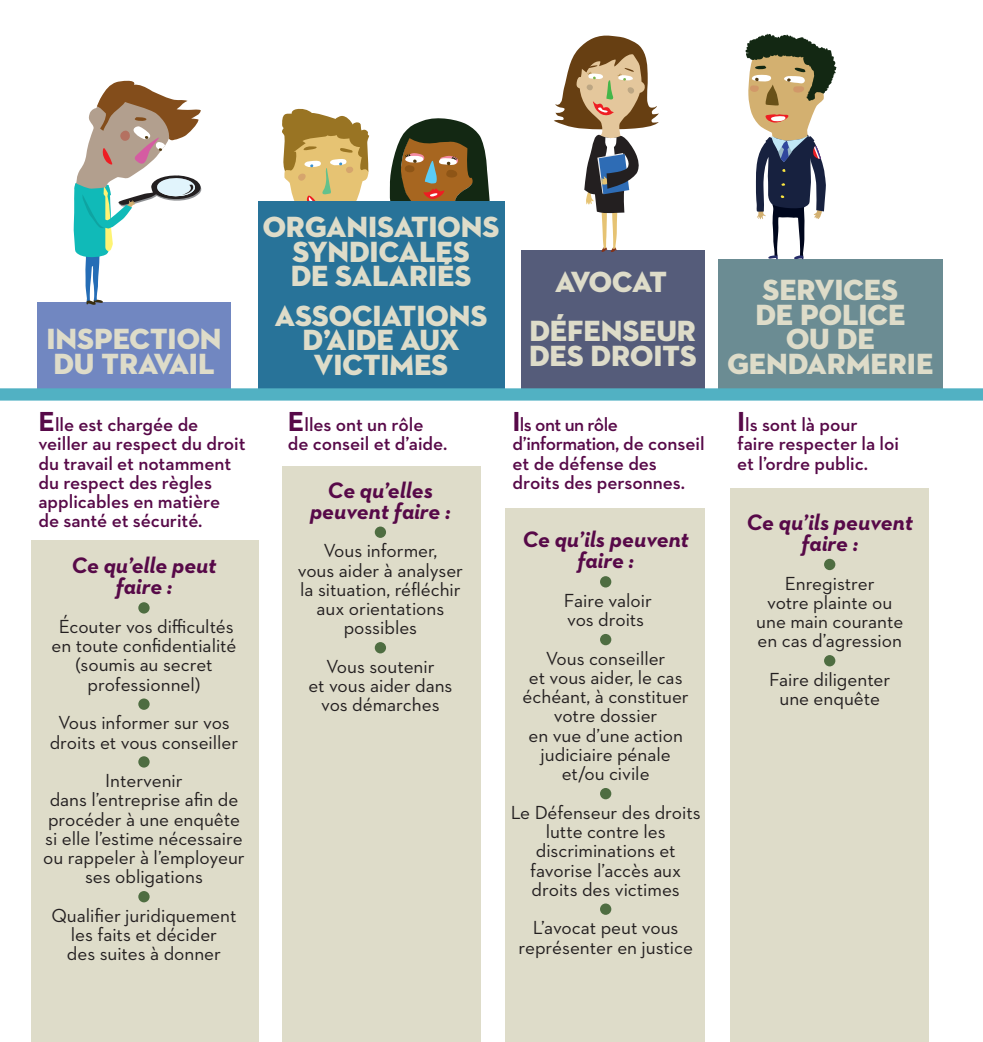
<style>
.page{position:relative;width:983px;height:1042px;background:#fff}
.page>*{position:absolute;margin:0;border:0;box-sizing:border-box;transform-origin:0 0}
.t1{font:700 52.5px "Neutraface 2 Text";color:#4e6d41}
.t2{font:29.75px/24.5px "Neutraface 2 Display Titling";color:#dedcc9;text-align:center}
.t3{font:italic 700 22.75px/21px "Neutraface 2 Text";color:#570948;text-align:center}
.t4{font:19.25px/19.2px "Neutraface 2 Text";color:#231f20;text-align:center}
.t5{font:600 19.25px/19.2px "Neutraface 2 Text";color:#570948}
.s1{font-weight:700;font-size:28px}
</style>
<div class="page">
<svg style="left:282px;top:108px;width:88px;height:93px"></svg>
<svg style="left:389px;top:118px;width:101px;height:83px"></svg>
<div style="left:258px;top:201px;width:246px;height:190px;background:#287399"></div>
<div style="left:37px;top:302px;width:194px;height:87px;background:#7187c1"></div>
<svg style="left:73px;top:80px;width:128px;height:225px"></svg>
<div style="left:520px;top:250px;width:184px;height:142px;background:#555c7a"></div>
<div style="left:718px;top:258px;width:225px;height:131px;background:#6b8c93"></div>
<svg style="left:554px;top:35px;width:105px;height:217px"></svg>
<svg style="left:745px;top:33px;width:92px;height:226px"></svg>
<div style="left:0;top:388px;width:982px;height:12px;background:#51b1c3"></div>
<div style="left:505px;top:508px;width:199px;height:534px;background:#dedcc9"></div>
<div style="left:31px;top:541px;width:227px;height:501px;background:#dedcc9"></div>
<div style="left:282px;top:466px;width:198px;height:576px;background:#dedcc9"></div>
<div style="left:729px;top:489px;width:199px;height:553px;background:#dedcc9"></div>
<h2 class="t2" style="left:46px;top:327px;width:176px;text-align:left">INSPECTION<br>DU TRAVAIL</h2>
<p class="t5" style="left:38px;top:415px;width:208px"><span class="s1">E</span>lle est chargée de veiller au respect du droit du travail et notamment du respect des règles applicables en matière de santé et sécurité.</p>
<p class="t3" style="left:71px;top:555px;width:146px">Ce qu’elle peut faire :</p>
<h1 class="t1" style="left:137px;top:571px;width:16px">•</h1>
<p class="t4" style="left:52px;top:616px;width:186px">Écouter vos difficultés en toute confidentialité (soumis au secret professionnel)</p>
<h1 class="t1" style="left:137px;top:667px;width:16px">•</h1>
<p class="t4" style="left:50px;top:713px;width:190px">Vous informer sur vos droits et vous conseiller</p>
<p class="t4" style="left:43px;top:770px;width:203px"><sup>•</sup>Intervenir<br>dans l’entreprise afin de procéder à une enquête si elle l’estime nécessaire ou rappeler à l’employeur ses obligations</p>
<h1 class="t1" style="left:137px;top:860px;width:16px">•</h1>
<p class="t4" style="left:52px;top:905px;width:186px">Qualifier juridiquement les faits et décider<br>des suites à donner</p>
<h2 class="t2" style="left:263px;top:215px;width:238px">ORGANISATIONS<br>SYNDICALES<br>DE SALARIÉS</h2>
<h2 class="t2" style="left:275px;top:303px;width:214px">ASSOCIATIONS<br>D’AIDE AUX<br>VICTIMES</h2>
<h2 class="t2" style="left:529px;top:258px;width:168px;line-height:49px">AVOCAT<br>DÉFENSEUR</h2>
<h2 class="t2" style="left:529px;top:343px;width:169px">DES DROITS</h2>
<p class="t5" style="left:288px;top:415px;width:161px"><span class="s1">E</span>lles ont un rôle de conseil et d’aide.</p>
<p class="t3" style="left:310px;top:479px;width:142px">Ce qu’elles peuvent faire :</p>
<h1 class="t1" style="left:373px;top:495px;width:16px">•</h1>
<p class="t4" style="left:298px;top:541px;width:167px">Vous informer,<br>vous aider à analyser la situation, réfléchir aux orientations possibles</p>
<h1 class="t1" style="left:373px;top:611px;width:16px">•</h1>
<p class="t4" style="left:308px;top:656px;width:146px">Vous soutenir<br>et vous aider dans vos démarches</p>
<p class="t5" style="left:512px;top:415px;width:193px"><span class="s1">I</span>ls ont un rôle d’information, de conseil et de défense des droits des personnes.</p>
<p class="t3" style="left:522px;top:529px;width:168px">Ce qu’ils peuvent faire :</p>
<h1 class="t1" style="left:598px;top:545px;width:16px">•</h1>
<p class="t4" style="left:564px;top:590px;width:89px;text-align:left">Faire valoir vos droits</p>
<h1 class="t1" style="left:598px;top:603px;width:16px">•</h1>
<p class="t4" style="left:522px;top:648px;width:168px">Vous conseiller<br>et vous aider, le cas échéant, à constituer votre dossier<br>en vue d’une action judiciaire pénale et/ou civile</p>
<h1 class="t1" style="left:598px;top:757px;width:16px">•</h1>
<p class="t4" style="left:510px;top:802px;width:191px">Le Défenseur des droits lutte contre les discriminations et favorise l’accès aux droits des victimes</p>
<h1 class="t1" style="left:598px;top:872px;width:16px">•</h1>
<p class="t4" style="left:518px;top:918px;width:176px">L’avocat peut vous représenter en justice</p>
<h2 class="t2" style="left:727px;top:278px;width:207px">SERVICES<br>DE POLICE<br>OU DE<br>GENDARMERIE</h2>
<p class="t5" style="left:737px;top:415px;width:163px"><span class="s1">I</span>ls sont là pour faire respecter la loi et l’ordre public.</p>
<p class="t3" style="left:746px;top:511px;width:168px">Ce qu’ils peuvent faire :</p>
<h1 class="t1" style="left:822px;top:527px;width:16px">•</h1>
<p class="t4" style="left:756px;top:573px;width:148px">Enregistrer<br>votre plainte ou une main courante en cas d’agression</p>
<h1 class="t1" style="left:822px;top:624px;width:16px">•</h1>
<p class="t4" style="left:768px;top:669px;width:123px">Faire diligenter une enquête</p>
</div>
